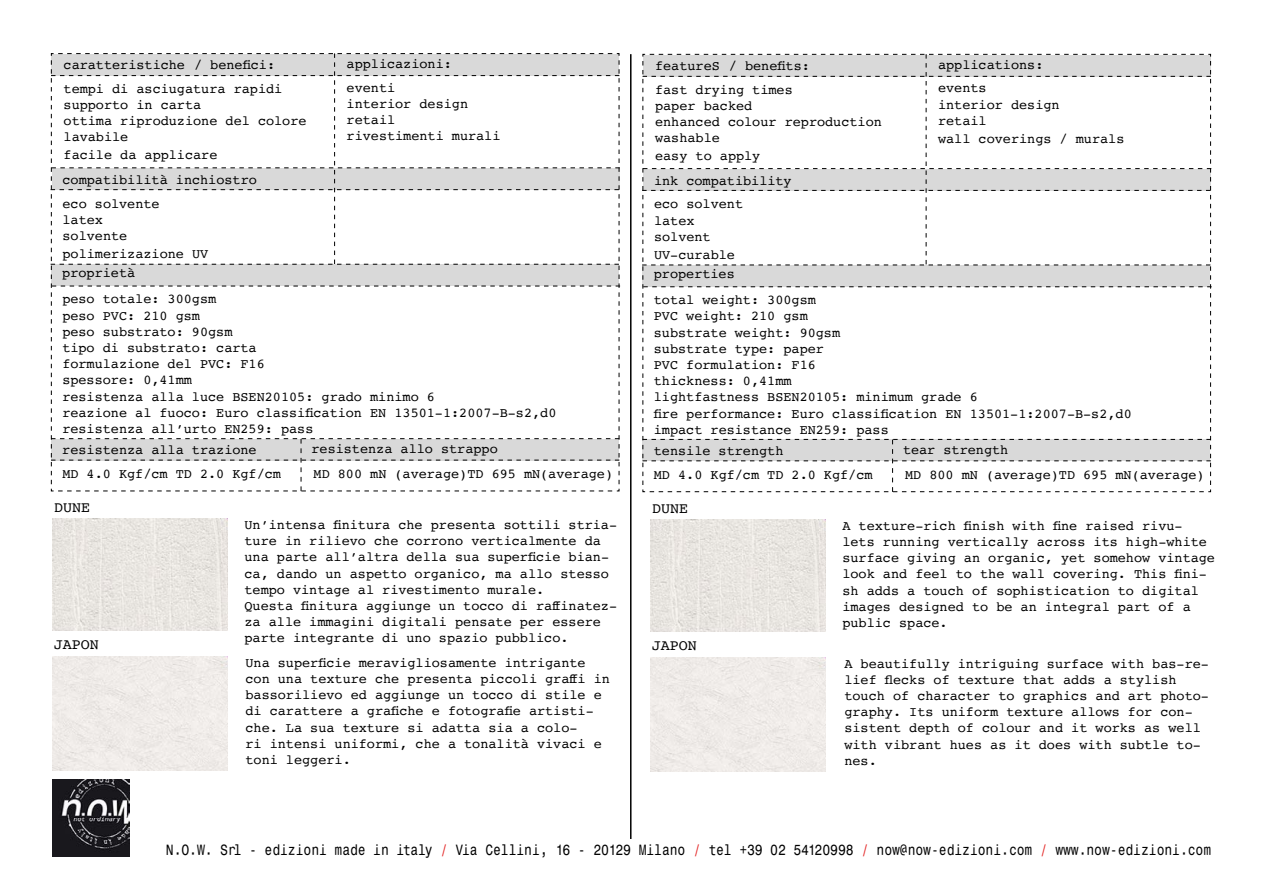
<style>
.page{position:relative;width:1263px;height:893px;background:#fff}
.page>*{position:absolute;margin:0;border:0;box-sizing:border-box;transform-origin:0 0}
.t1{font:15px "Courier";color:#000}
.t2{font:13.5px/16.2px "Courier";color:#000}
.t3{font:13.5px "Monospace Typewriter";letter-spacing:-.01em;color:#000}
.s1{color:#e32121}
.s2{color:#e32120}
</style>
<div class="page">
<img style="left:53px;top:519px;width:175px;height:112px">
<img style="left:651px;top:519px;width:175px;height:112px">
<div style="left:53px;top:657px;width:175px;height:114px;background:#efebe8"></div>
<div style="left:651px;top:657px;width:175px;height:115px;background:#efebe8"></div>
<img style="left:53px;top:780px;width:76px;height:76px">
<hr style="left:630px;top:54px;width:1px;height:785px;background:#000">
<svg style="left:51px;top:53px;width:569px;height:439px"></svg>
<svg style="left:642px;top:54px;width:570px;height:438px"></svg>
<div style="left:52px;top:168px;width:567px;height:21px;background:#d9d9d9"></div>
<div style="left:643px;top:169px;width:568px;height:21px;background:#d9d9d9"></div>
<p class="t2" style="left:64px;top:53px;width:220px;line-height:23.4px">caratteristiche / benefici: tempi di asciugatura rapidi</p>
<p class="t2" style="left:64px;top:96px;width:245px">supporto in carta<br>ottima riproduzione del colore lavabile</p>
<p class="t2" style="left:64px;top:147px;width:155px">facile da applicare</p>
<p class="t2" style="left:62px;top:168px;width:196px;line-height:23.4px">compatibilità inchiostro eco solvente</p>
<p class="t2" style="left:62px;top:211px;width:66px">latex solvente</p>
<p class="t2" style="left:62px;top:245px;width:147px">polimerizazione UV</p>
<p class="t2" style="left:347px;top:52px;width:107px;line-height:23.4px">applicazioni: eventi</p>
<p class="t2" style="left:347px;top:95px;width:155px">interior design retail<br>rivestimenti murali</p>
<p class="t2" style="left:655px;top:54px;width:156px;line-height:23.4px">featureS / benefits: fast drying times</p>
<p class="t2" style="left:655px;top:97px;width:228px">paper backed<br>enhanced colour reproduction washable</p>
<p class="t2" style="left:655px;top:147px;width:107px">easy to apply</p>
<p class="t2" style="left:654px;top:169px;width:139px;line-height:23.4px">ink compatibility eco solvent</p>
<p class="t2" style="left:654px;top:212px;width:58px">latex solvent</p>
<p class="t2" style="left:654px;top:246px;width:82px">UV-curable</p>
<p class="t2" style="left:62px;top:265px;width:74px">proprietà</p>
<p class="t2" style="left:654px;top:266px;width:82px">properties</p>
<p class="t2" style="left:938px;top:53px;width:107px;line-height:23.4px">applications: events</p>
<p class="t2" style="left:938px;top:96px;width:123px">interior design retail</p>
<p class="t2" style="left:938px;top:130px;width:188px">wall coverings / murals</p>
<p class="t2" style="left:62px;top:291px;width:496px">peso totale: 300gsm<br>peso PVC: 210 gsm<br>peso substrato: 90gsm<br>tipo di substrato: carta<br>formulazione del PVC: F16<br>spessore: 0,41mm<br>resistenza alla luce BSEN20105: grado minimo 6<br>reazione al fuoco: Euro classification EN 13501-1:2007-B-s2,d0 resistenza all’urto EN259: pass</p>
<p class="t2" style="left:654px;top:291px;width:479px">total weight: 300gsm<br>PVC weight: 210 gsm<br>substrate weight: 90gsm<br>substrate type: paper<br>PVC formulation: F16<br>thickness: 0,41mm<br>lightfastness BSEN20105: minimum grade 6<br>fire performance: Euro classification EN 13501-1:2007-B-s2,d0 impact resistance EN259: pass</p>
<p class="t2" style="left:62px;top:465px;width:220px">MD 4.0 Kgf/cm TD 2.0 Kgf/cm</p>
<p class="t2" style="left:314px;top:465px;width:301px">MD 800 mN (average)TD 695 mN(average)</p>
<p class="t2" style="left:654px;top:466px;width:220px">MD 4.0 Kgf/cm TD 2.0 Kgf/cm</p>
<p class="t2" style="left:905px;top:466px;width:301px">MD 800 mN (average)TD 695 mN(average)</p>
<p class="t2" style="left:62px;top:441px;width:196px">resistenza alla trazione</p>
<p class="t2" style="left:311px;top:440px;width:188px">resistenza allo strappo</p>
<p class="t2" style="left:654px;top:442px;width:131px">tensile strength</p>
<p class="t2" style="left:903px;top:441px;width:107px">tear strength</p>
<p class="t1" style="left:54px;top:496px;width:37px">DUNE</p>
<p class="t1" style="left:652px;top:496px;width:37px">DUNE</p>
<p class="t2" style="left:244px;top:516px;width:374px">Un’intensa finitura che presenta sottili stria&shy;ture in rilievo che corrono verticalmente da una parte all’altra della sua superficie bian&shy;ca, dando un aspetto organico, ma allo stesso tempo vintage al rivestimento murale.<br>Questa finitura aggiunge un tocco di raffinatez&shy;za alle immagini digitali pensate per essere parte integrante di uno spazio pubblico.</p>
<p class="t2" style="left:842px;top:517px;width:374px">A texture-rich finish with fine raised rivu&shy;lets running vertically across its high-white surface giving an organic, yet somehow vintage look and feel to the wall covering. This fini&shy;sh adds a touch of sophistication to digital images designed to be an integral part of a public space.</p>
<p class="t1" style="left:54px;top:633px;width:47px">JAPON</p>
<p class="t1" style="left:652px;top:634px;width:46px">JAPON</p>
<p class="t2" style="left:245px;top:654px;width:366px">Una superficie meravigliosamente intrigante con una texture che presenta piccoli graffi in bassorilievo ed aggiunge un tocco di stile e di carattere a grafiche e fotografie artisti&shy;che. La sua texture si adatta sia a colo-<br>ri intensi uniformi, che a tonalità vivaci e toni leggeri.</p>
<p class="t2" style="left:844px;top:655px;width:366px">A beautifully intriguing surface with bas-re&shy;lief flecks of texture that adds a stylish touch of character to graphics and art photo&shy;graphy. Its uniform texture allows for con&shy;sistent depth of colour and it works as well with vibrant hues as it does with subtle to&shy;nes.</p>
<p class="t3" style="left:166px;top:841px;width:1047px">N.O.W. Srl - edizioni made in italy <span class="s1">/</span> Via Cellini, 16 - 20129 Milano <span class="s1">/</span> tel +39 02 54120998 <span class="s1">/</span> now@now-edizioni.com <span class="s2">/</span> www.now-edizioni.com</p>
</div>
